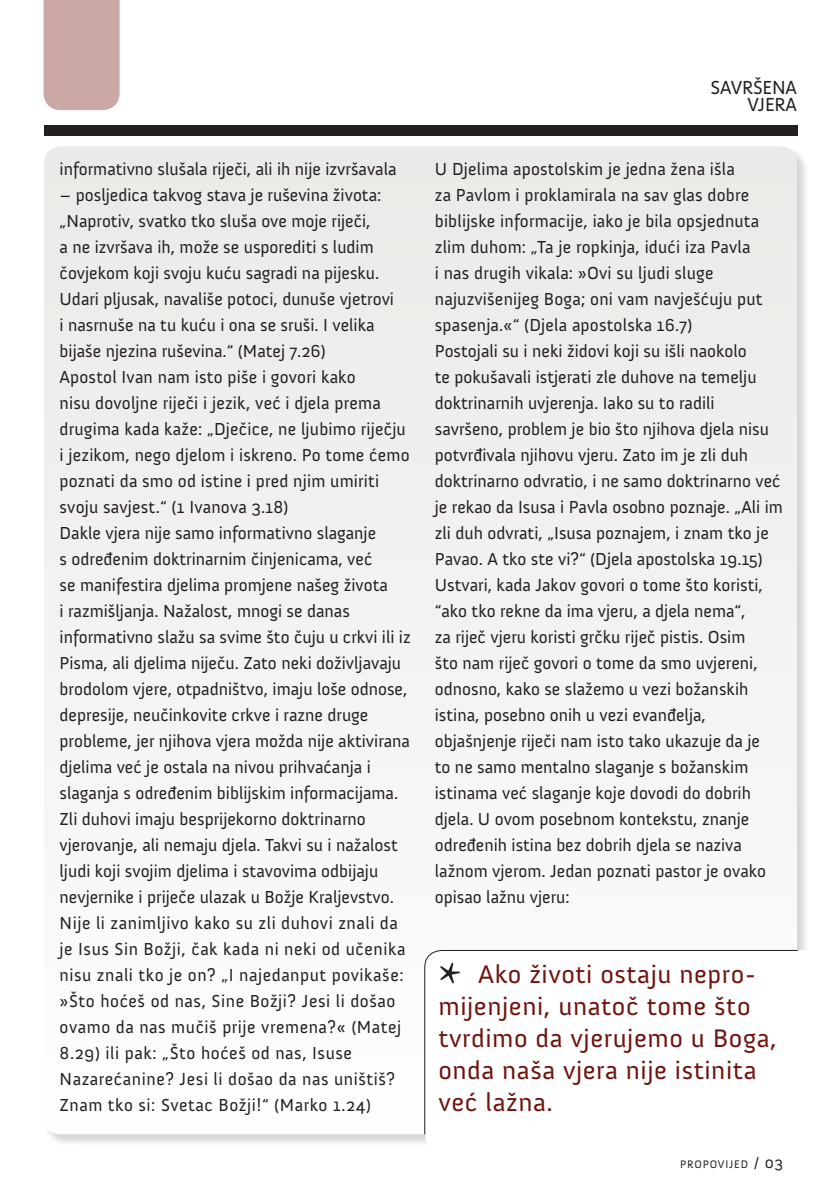
<style>
.page{position:relative;width:840px;height:1191px;background:#fff}
.page>*{position:absolute;margin:0;border:0;box-sizing:border-box;transform-origin:0 0}
.t1{font:26px/32px "Anivers";letter-spacing:.02em;color:#6e140c;scale:1.04 1}
.t2{font:19.4px/17px "Anivers";letter-spacing:-.015em;color:#231f20;text-align:right}
.t3{font:17.8px/26px "Anivers";color:#231f20}
.t4{font:11.2px "Anivers";letter-spacing:.07em;color:#231f20}
.s1{font-size:16px}
</style>
<div class="page">
<div style="left:43px;top:146px;width:768px;height:1003px;background:#231f20;opacity:.75"></div>
<div style="left:44px;top:146px;width:752px;height:988px;background:#f2f2f0;border-radius:17px"></div>
<div style="left:44px;top:125px;width:753px;height:10px;background:#231f20"></div>
<div style="left:43px;top:0;width:76px;height:110px;background:#c9a8a5"></div>
<div style="left:426px;top:951px;width:406px;height:201px;background:#fff;border-radius:17px"></div>
<div style="left:425px;top:950px;width:408px;height:203px;border:2px solid #fff;border-radius:17px"></div>
<svg style="left:423px;top:949px;width:375px;height:186px"></svg>
<p class="t3" style="left:60px;top:156px;width:338px">informativno slušala riječi, ali ih nije izvršavala</p>
<p class="t3" style="left:60px;top:182px;width:352px">– posljedica takvog stava je ruševina života: „Naprotiv, svatko tko sluša ove moje riječi,<br>a ne izvršava ih, može se usporediti s ludim čovjekom koji svoju kuću sagradi na pijesku.<br>Udari pljusak, navališe potoci, dunuše vjetrovi<br>i nasrnuše na tu kuću i ona se sruši. I velika bijaše njezina ruševina.“ (Matej 7.26)<br>Apostol Ivan nam isto piše i govori kako<br>nisu dovoljne riječi i jezik, već i djela prema drugima kada kaže: „Dječice, ne ljubimo riječju i jezikom, nego djelom i iskreno. Po tome ćemo poznati da smo od istine i pred njim umiriti svoju savjest.“ (1 Ivanova 3.18)<br>Dakle vjera nije samo informativno slaganje<br>s određenim doktrinarnim činjenicama, već<br>se manifestira djelima promjene našeg života<br>i razmišljanja. Nažalost, mnogi se danas informativno slažu sa svime što čuju u crkvi ili iz Pisma, ali djelima niječu. Zato neki doživljavaju brodolom vjere, otpadništvo, imaju loše odnose, depresije, neučinkovite crkve i razne druge probleme, jer njihova vjera možda nije aktivirana djelima već je ostala na nivou prihvaćanja i slaganja s određenim biblijskim informacijama.<br>Zli duhovi imaju besprijekorno doktrinarno vjerovanje, ali nemaju djela. Takvi su i nažalost ljudi koji svojim djelima i stavovima odbijaju nevjernike i priječe ulazak u Božje Kraljevstvo.<br>Nije li zanimljivo kako su zli duhovi znali da je Isus Sin Božji, čak kada ni neki od učenika nisu znali tko je on? „I najedanput povikaše: »Što hoćeš od nas, Sine Božji? Jesi li došao ovamo da nas mučiš prije vremena?« (Matej 8.29) ili pak: „Što hoćeš od nas, Isuse Nazarećanine? Jesi li došao da nas uništiš?<br>Znam tko si: Svetac Božji!“ (Marko 1.24)</p>
<p class="t2" style="left:710px;top:79px;width:88px">SAVRŠENA<br>VJERA</p>
<p class="t3" style="left:434px;top:156px;width:349px">U Djelima apostolskim je jedna žena išla<br>za Pavlom i proklamirala na sav glas dobre biblijske informacije, iako je bila opsjednuta zlim duhom: „Ta je ropkinja, idući iza Pavla<br>i nas drugih vikala: »Ovi su ljudi sluge najuzvišenijeg Boga; oni vam navješćuju put spasenja.«“ (Djela apostolska 16.7)<br>Postojali su i neki židovi koji su išli naokolo<br>te pokušavali istjerati zle duhove na temelju doktrinarnih uvjerenja. Iako su to radili savršeno, problem je bio što njihova djela nisu potvrđivala njihovu vjeru. Zato im je zli duh doktrinarno odvratio, i ne samo doktrinarno već je rekao da Isusa i Pavla osobno poznaje. „Ali im zli duh odvrati, „Isusa poznajem, i znam tko je Pavao. A tko ste vi?“ (Djela apostolska 19.15)<br>Ustvari, kada Jakov govori o tome što koristi, “ako tko rekne da ima vjeru, a djela nema“,<br>za riječ vjeru koristi grčku riječ pistis. Osim<br>što nam riječ govori o tome da smo uvjereni, odnosno, kako se slažemo u vezi božanskih istina, posebno onih u vezi evanđelja, objašnjenje riječi nam isto tako ukazuje da je<br>to ne samo mentalno slaganje s božanskim istinama već slaganje koje dovodi do dobrih djela. U ovom posebnom kontekstu, znanje određenih istina bez dobrih djela se naziva lažnom vjerom. Jedan poznati pastor je ovako opisao lažnu vjeru:</p>
<h1 class="t1" style="left:438px;top:958px;width:327px;text-indent:40px">Ako životi ostaju nepro&shy;mijenjeni, unatoč tome što tvrdimo da vjerujemo u Boga, onda naša vjera nije istinita već lažna.</h1>
<p class="t4" style="left:679px;top:1158px;width:105px">PROPOVIJED <span class="s1">/ 03</span></p>
</div>
